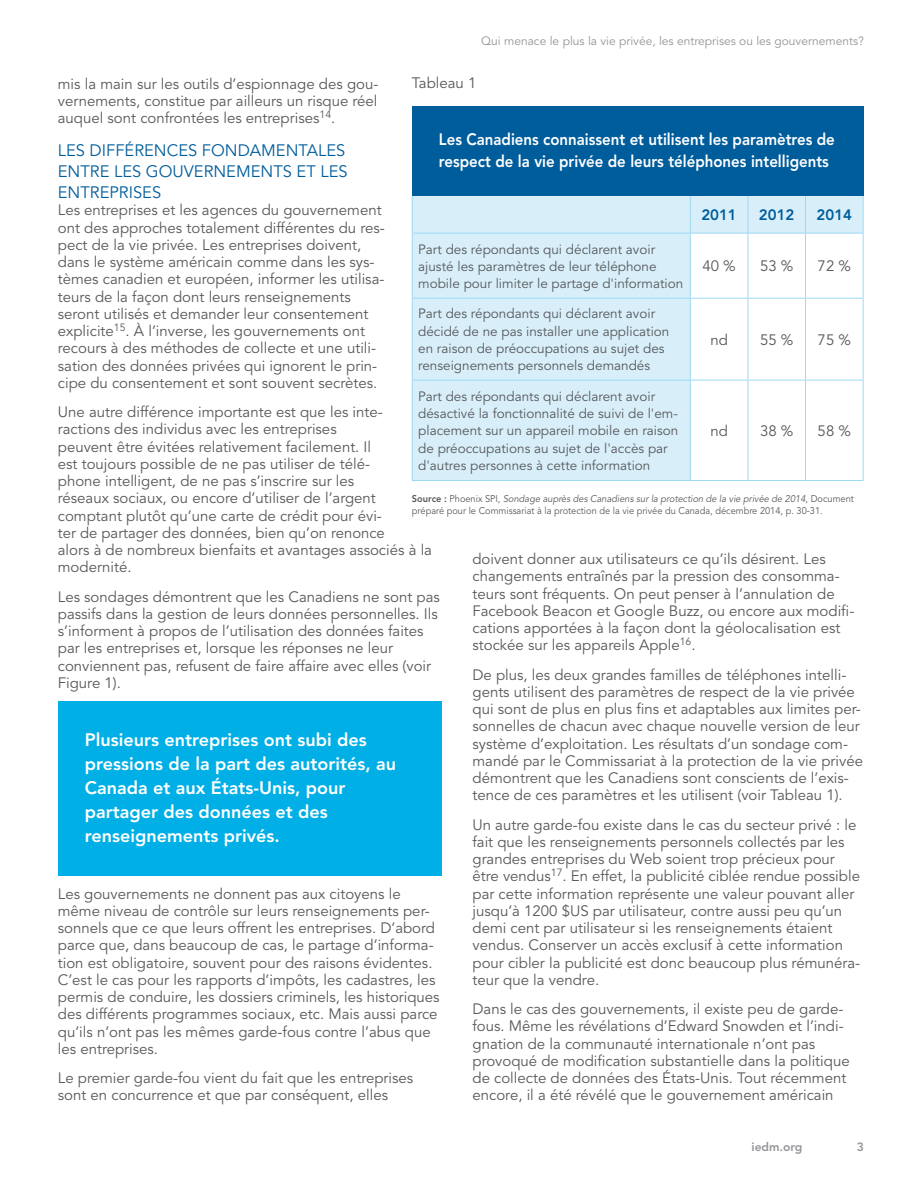
<style>
.page{position:relative;width:918px;height:1188px;background:#fff}
.page>*{position:absolute;margin:0;border:0;box-sizing:border-box;transform-origin:0 0}
.t1{font:800 18px/24px "Avenir LT Std";color:#fff}
.t2{font:800 16.5px/22.5px "Avenir LT Std";color:#fff;scale:.91 1}
.t3{font:16.5px/21px "Avenir LT Std";color:#005d9c}
.t4{font:15px/17.2px "Avenir LT Std";color:#57585a}
.t5{font:800 15px "Avenir LT Std";color:#005d9c}
.t6{font:13.5px/17.2px "Avenir LT Std";color:#57585a}
.t7{font:12px "Avenir LT Std";color:#939598}
.t8{font:800 12px "Avenir LT Std";color:#939598}
.t9{font:9.75px/12px "Avenir LT Std";color:#57585a;scale:.95 1}
.s1{font-weight:800}
.s2{font-style:italic}
</style>
<div class="page">
<div style="left:413px;top:196px;width:450px;height:37px;background:#d8effa"></div>
<div style="left:413px;top:234px;width:277px;height:246px;background:#d8effa"></div>
<hr style="left:748px;top:380px;width:58px;height:1px;background:#9cd9f4">
<hr style="left:806px;top:380px;width:58px;height:1px;background:#9cd9f4">
<hr style="left:748px;top:480px;width:58px;height:1px;background:#9cd9f4">
<hr style="left:806px;top:480px;width:58px;height:1px;background:#9cd9f4">
<hr style="left:412px;top:380px;width:278px;height:1px;background:#9cd9f4">
<hr style="left:690px;top:380px;width:58px;height:1px;background:#9cd9f4">
<hr style="left:412px;top:480px;width:278px;height:1px;background:#9cd9f4">
<hr style="left:690px;top:480px;width:58px;height:1px;background:#9cd9f4">
<hr style="left:412px;top:298px;width:278px;height:1px;background:#9cd9f4">
<hr style="left:690px;top:298px;width:58px;height:1px;background:#9cd9f4">
<hr style="left:748px;top:298px;width:58px;height:1px;background:#9cd9f4">
<hr style="left:806px;top:298px;width:58px;height:1px;background:#9cd9f4">
<hr style="left:412px;top:233px;width:278px;height:1px;background:#9cd9f4">
<hr style="left:690px;top:233px;width:58px;height:1px;background:#9cd9f4">
<hr style="left:748px;top:233px;width:58px;height:1px;background:#9cd9f4">
<hr style="left:806px;top:233px;width:58px;height:1px;background:#9cd9f4">
<hr style="left:863px;top:196px;width:1px;height:37px;background:#9cd9f4">
<hr style="left:863px;top:234px;width:1px;height:64px;background:#9cd9f4">
<hr style="left:863px;top:299px;width:1px;height:81px;background:#9cd9f4">
<hr style="left:863px;top:380px;width:1px;height:100px;background:#9cd9f4">
<hr style="left:748px;top:196px;width:1px;height:37px;background:#9cd9f4">
<hr style="left:805px;top:196px;width:1px;height:37px;background:#9cd9f4">
<hr style="left:748px;top:234px;width:1px;height:64px;background:#9cd9f4">
<hr style="left:805px;top:234px;width:1px;height:64px;background:#9cd9f4">
<hr style="left:748px;top:299px;width:1px;height:81px;background:#9cd9f4">
<hr style="left:805px;top:299px;width:1px;height:81px;background:#9cd9f4">
<hr style="left:748px;top:380px;width:1px;height:100px;background:#9cd9f4">
<hr style="left:805px;top:380px;width:1px;height:100px;background:#9cd9f4">
<hr style="left:690px;top:196px;width:1px;height:37px;background:#9cd9f4">
<hr style="left:690px;top:234px;width:1px;height:64px;background:#9cd9f4">
<hr style="left:690px;top:299px;width:1px;height:81px;background:#9cd9f4">
<hr style="left:690px;top:380px;width:1px;height:100px;background:#9cd9f4">
<hr style="left:412px;top:196px;width:1px;height:37px;background:#9cd9f4">
<hr style="left:412px;top:234px;width:1px;height:64px;background:#9cd9f4">
<hr style="left:412px;top:299px;width:1px;height:81px;background:#9cd9f4">
<hr style="left:412px;top:380px;width:1px;height:100px;background:#9cd9f4">
<div style="left:412px;top:106px;width:452px;height:90px;background:#005d9c"></div>
<div style="left:58px;top:701px;width:384px;height:174px;background:#00afe6"></div>
<p class="t7" style="left:481px;top:34px;width:384px">Qui menace le plus la vie privée, les entreprises ou les gouvernements?</p>
<p class="t4" style="left:412px;top:75px;width:66px">Tableau 1</p>
<p class="t4" style="left:58px;top:75px;width:322px;text-align:justify">mis la main sur les outils d’espionnage des gou&shy;vernements, constitue par ailleurs un risque réel auquel sont confrontées les entreprises<sup>14</sup>.</p>
<p class="t3" style="left:58px;top:140px;width:291px">LES DIFFÉRENCES FONDAMENTALES<br>ENTRE LES GOUVERNEMENTS ET LES<br>ENTREPRISES</p>
<p class="t4" style="left:58px;top:202px;width:328px">Les entreprises et les agences du gouvernement ont des approches totalement différentes du res&shy;pect de la vie privée. Les entreprises doivent, dans le système américain comme dans les sys&shy;tèmes canadien et européen, informer les utilisa&shy;teurs de la façon dont leurs renseignements seront utilisés et demander leur consentement explicite<sup>15</sup>. À l’inverse, les gouvernements ont recours à des méthodes de collecte et une utili&shy;sation des données privées qui ignorent le prin&shy;cipe du consentement et sont souvent secrètes.</p>
<p class="t4" style="left:58px;top:404px;width:376px">Une autre différence importante est que les inte&shy;ractions des individus avec les entreprises<br>peuvent être évitées relativement facilement. Il<br>est toujours possible de ne pas utiliser de télé-<br>phone intelligent, de ne pas s’inscrire sur les<br>réseaux sociaux, ou encore d’utiliser de l’argent comptant plutôt qu’une carte de crédit pour évi-<br>ter de partager des données, bien qu’on renonce<br>alors à de nombreux bienfaits et avantages associés à la modernité.</p>
<p class="t4" style="left:58px;top:588px;width:384px">Les sondages démontrent que les Canadiens ne sont pas passifs dans la gestion de leurs données personnelles. Ils s’informent à propos de l’utilisation des données faites par les entreprises et, lorsque les réponses ne leur conviennent pas, refusent de faire affaire avec elles (voir Figure 1).</p>
<p class="t2" style="left:439px;top:128px;width:437px">Les Canadiens connaissent et utilisent les paramètres de respect de la vie privée de leurs téléphones intelligents</p>
<p class="t5" style="left:701px;top:206px;width:37px">2011</p>
<p class="t5" style="left:759px;top:206px;width:37px">2012</p>
<p class="t5" style="left:817px;top:206px;width:37px">2014</p>
<p class="t6" style="left:418px;top:241px;width:267px">Part des répondants qui déclarent avoir ajusté les paramètres de leur téléphone mobile pour limiter le partage d'information</p>
<p class="t4" style="left:702px;top:258px;width:35px">40 %</p>
<p class="t4" style="left:760px;top:258px;width:35px">53 %</p>
<p class="t4" style="left:818px;top:258px;width:35px">72 %</p>
<p class="t6" style="left:418px;top:305px;width:253px">Part des répondants qui déclarent avoir décidé de ne pas installer une application en raison de préoccupations au sujet des renseignements personnels demandés</p>
<p class="t4" style="left:710px;top:331px;width:19px">nd</p>
<p class="t4" style="left:760px;top:331px;width:35px">55 %</p>
<p class="t4" style="left:818px;top:331px;width:35px">75 %</p>
<p class="t6" style="left:418px;top:388px;width:262px">Part des répondants qui déclarent avoir désactivé la fonctionnalité de suivi de l'em&shy;placement sur un appareil mobile en raison de préoccupations au sujet de l'accès par d'autres personnes à cette information</p>
<p class="t4" style="left:710px;top:423px;width:19px">nd</p>
<p class="t4" style="left:760px;top:423px;width:35px">38 %</p>
<p class="t4" style="left:818px;top:423px;width:35px">58 %</p>
<p class="t9" style="left:412px;top:493px;width:467px"><span class="s1">Source :</span> Phoenix SPI, <span class="s2">Sondage auprès des Canadiens sur la protection de la vie privée de 2014</span>, Document préparé pour le Commissariat à la protection de la vie privée du Canada, décembre 2014, p. 30-31.</p>
<p class="t4" style="left:472px;top:551px;width:383px">doivent donner aux utilisateurs ce qu’ils désirent. Les changements entraînés par la pression des consomma&shy;teurs sont fréquents. On peut penser à l’annulation de Facebook Beacon et Google Buzz, ou encore aux modifi&shy;cations apportées à la façon dont la géolocalisation est stockée sur les appareils Apple<sup>16</sup>.</p>
<p class="t4" style="left:473px;top:666px;width:392px">De plus, les deux grandes familles de téléphones intelli&shy;gents utilisent des paramètres de respect de la vie privée qui sont de plus en plus fins et adaptables aux limites per&shy;sonnelles de chacun avec chaque nouvelle version de leur système d’exploitation. Les résultats d’un sondage com&shy;mandé par le Commissariat à la protection de la vie privée démontrent que les Canadiens sont conscients de l’exis&shy;tence de ces paramètres et les utilisent (voir Tableau 1).</p>
<p class="t4" style="left:473px;top:816px;width:389px">Un autre garde-fou existe dans le cas du secteur privé : le fait que les renseignements personnels collectés par les grandes entreprises du Web soient trop précieux pour être vendus<sup>17</sup>. En effet, la publicité ciblée rendue possible par cette information représente une valeur pouvant aller jusqu’à 1200 $US par utilisateur, contre aussi peu qu’un demi cent par utilisateur si les renseignements étaient vendus. Conserver un accès exclusif à cette information pour cibler la publicité est donc beaucoup plus rémunéra&shy;teur que la vendre.</p>
<p class="t4" style="left:473px;top:1001px;width:379px">Dans le cas des gouvernements, il existe peu de garde&shy;fous. Même les révélations d’Edward Snowden et l’indi&shy;gnation de la communauté internationale n’ont pas provoqué de modification substantielle dans la politique de collecte de données des États-Unis. Tout récemment encore, il a été révélé que le gouvernement américain</p>
<p class="t1" style="left:85px;top:728px;width:313px">Plusieurs entreprises ont subi des pressions de la part des autorités, au<br>Canada et aux États-Unis, pour partager des données et des renseignements privés.</p>
<p class="t4" style="left:58px;top:885px;width:383px">Les gouvernements ne donnent pas aux citoyens le même niveau de contrôle sur leurs renseignements per&shy;sonnels que ce que leurs offrent les entreprises. D’abord parce que, dans beaucoup de cas, le partage d’informa&shy;tion est obligatoire, souvent pour des raisons évidentes.<br>C’est le cas pour les rapports d’impôts, les cadastres, les permis de conduire, les dossiers criminels, les historiques des différents programmes sociaux, etc. Mais aussi parce qu’ils n’ont pas les mêmes garde-fous contre l’abus que les entreprises.</p>
<p class="t4" style="left:58px;top:1070px;width:357px">Le premier garde-fou vient du fait que les entreprises sont en concurrence et que par conséquent, elles</p>
<p class="t8" style="left:752px;top:1140px;width:52px">iedm.org</p>
<p class="t8" style="left:857px;top:1140px;width:9px">3</p>
</div>
